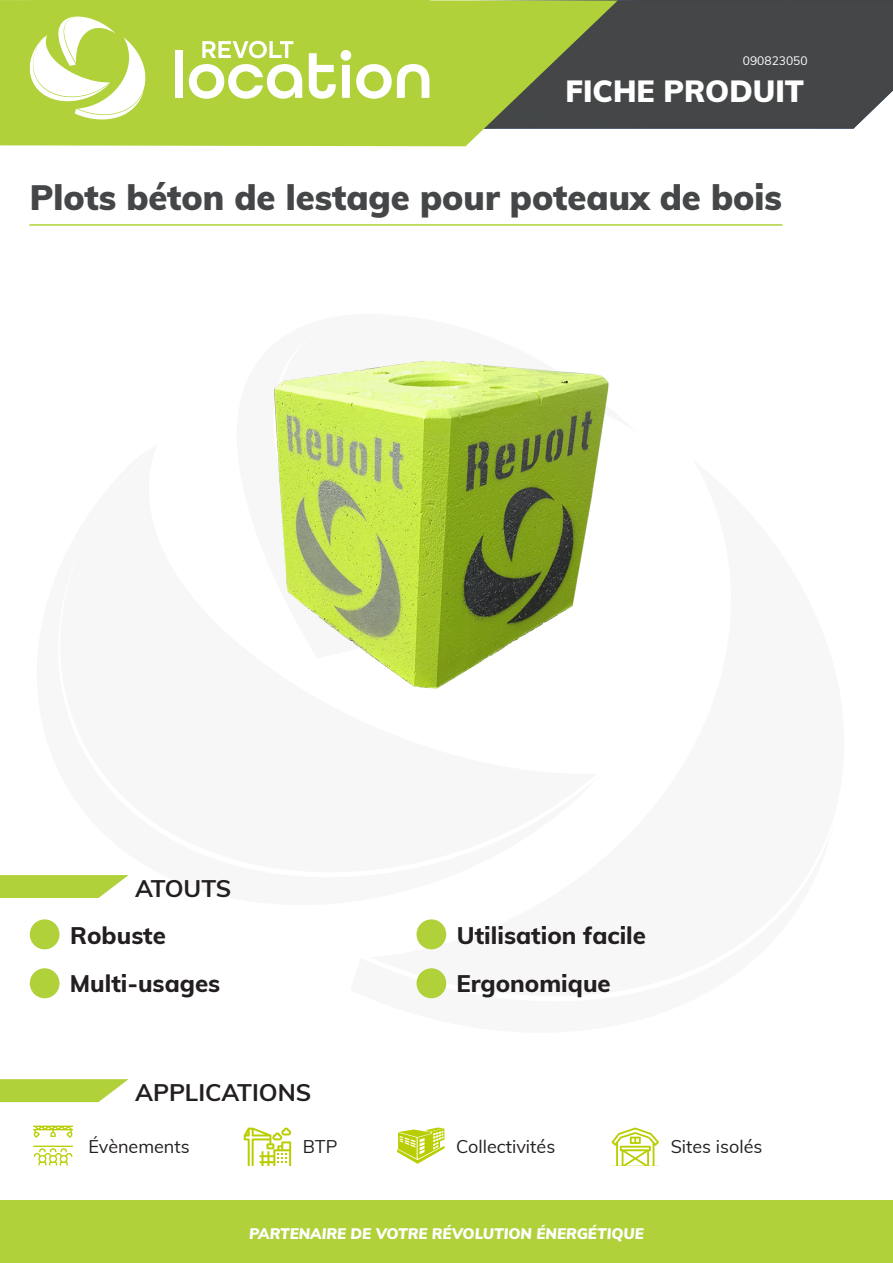
<style>
.page{position:relative;width:893px;height:1263px;background:#fff}
.page>*{position:absolute;margin:0;border:0;box-sizing:border-box;transform-origin:0 0}
.t1{font:900 34.5px "Muli";color:#444647}
.t2{font:900 30px "Muli";color:#fff}
.t3{font:800 24px "Muli";color:#231f20}
.t4{font:700 24px "Muli";color:#231f20}
.t5{font:18px "Muli";color:#231f20}
.t6{font:italic 900 15px "Muli";color:#fff}
.t7{font:12px "Muli";color:#fff}
</style>
<div class="page">
<div style="left:618px;top:0;width:275px;height:129px;background:#444647"></div>
<svg style="left:0;top:0;width:618px;height:146px;background:#9bb24b"></svg>
<div style="left:30px;top:0;width:399px;height:136px;background:#b0d13a"></div>
<svg style="left:202px;top:41px;width:91px;height:17px"></svg>
<div style="left:175px;top:50px;width:7px;height:48px;background:#fff"></div>
<svg style="left:189px;top:64px;width:113px;height:35px"></svg>
<svg style="left:309px;top:50px;width:120px;height:49px"></svg>
<svg style="left:30px;top:17px;width:116px;height:102px"></svg>
<hr style="left:29px;top:224px;width:753px;height:2px;background:#b0d13a">
<div style="left:30px;top:919px;width:30px;height:30px;background:#b0d13a;border-radius:50%"></div>
<div style="left:416px;top:919px;width:30px;height:30px;background:#b0d13a;border-radius:50%"></div>
<svg style="left:33px;top:1125px;width:40px;height:13px"></svg>
<svg style="left:33px;top:1145px;width:40px;height:20px"></svg>
<svg style="left:244px;top:1127px;width:47px;height:38px"></svg>
<svg style="left:397px;top:1127px;width:47px;height:37px"></svg>
<svg style="left:612px;top:1127px;width:47px;height:38px"></svg>
<div style="left:1px;top:1200px;width:892px;height:63px;background:#b0d13a"></div>
<img style="left:274px;top:360px;width:335px;height:329px">
<div style="left:30px;top:968px;width:30px;height:30px;background:#b0d13a;border-radius:50%"></div>
<div style="left:416px;top:968px;width:30px;height:30px;background:#b0d13a;border-radius:50%"></div>
<svg style="left:0;top:875px;width:129px;height:23px;background:#b9d652"></svg>
<svg style="left:0;top:1079px;width:129px;height:23px;background:#b9d652"></svg>
<p class="t7" style="left:743px;top:52px;width:66px">090823050</p>
<p class="t2" style="left:566px;top:70px;width:240px">FICHE PRODUIT</p>
<p class="t1" style="left:30px;top:172px;width:754px">Plots béton de lestage pour poteaux de bois</p>
<p class="t4" style="left:135px;top:870px;width:98px">ATOUTS</p>
<p class="t3" style="left:70px;top:917px;width:97px">Robuste</p>
<p class="t3" style="left:70px;top:966px;width:152px">Multi-usages</p>
<p class="t3" style="left:457px;top:917px;width:191px">Utilisation facile</p>
<p class="t3" style="left:457px;top:966px;width:156px">Ergonomique</p>
<p class="t4" style="left:135px;top:1075px;width:178px">APPLICATIONS</p>
<p class="t5" style="left:88px;top:1133px;width:103px">Évènements</p>
<p class="t5" style="left:303px;top:1133px;width:36px">BTP</p>
<p class="t5" style="left:456px;top:1133px;width:101px">Collectivités</p>
<p class="t5" style="left:671px;top:1133px;width:93px">Sites isolés</p>
<p class="t6" style="left:249px;top:1223px;width:396px">PARTENAIRE DE VOTRE RÉVOLUTION ÉNERGÉTIQUE</p>
</div>
